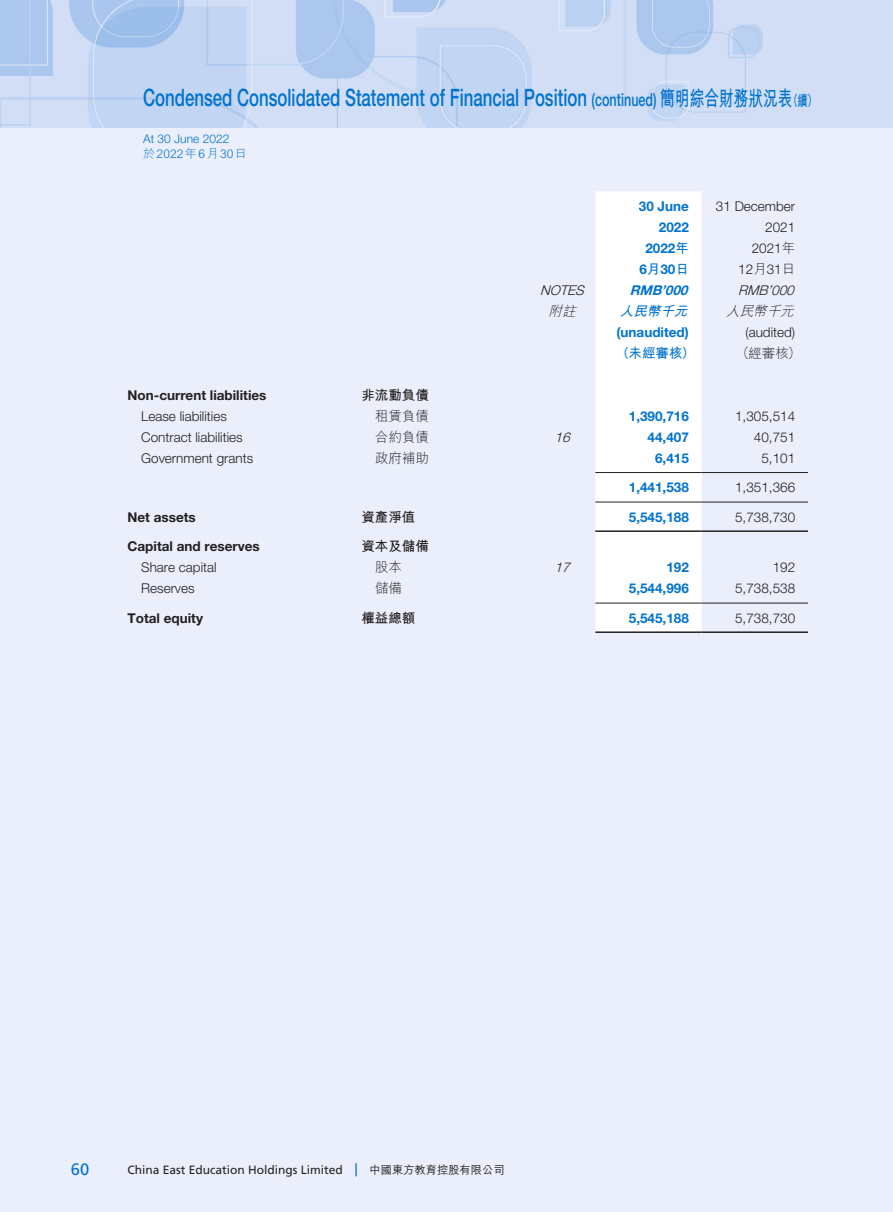
<style>
.page{position:relative;width:893px;height:1212px;background:#fff}
.page>*{position:absolute;margin:0;border:0;box-sizing:border-box;transform-origin:0 0}
.t1{font:500 24px "Helvetica Neue LT Std";color:#0073ce;scale:.7 1}
.t2{font:16.5px "Frutiger LT Std";color:#0073ce}
.t3{font:300 13.5px/21px "Helvetica Neue LT Std";color:#231f20;text-align:right}
.t4{font:700 13.5px/21px "Helvetica Neue LT Std";color:#0073ce;text-align:right}
.t5{font:700 13.5px "Helvetica Neue LT Std";color:#231f20}
.t6{font:300 13.5px "M Hei HK";color:#231f20}
.t7{font:700 13.5px "M Hei HK";color:#231f20}
.t8{font:italic 300 13.5px "Helvetica Neue LT Std";color:#231f20}
.t9{font:italic 700 13.5px "Helvetica Neue LT Std";color:#0073ce}
.t10{font:italic 300 13.5px "M Hei HK";color:#231f20}
.t11{font:700 13.5px "M Hei HK";color:#0073ce}
.t12{font:italic 700 13.5px "M Hei HK";color:#0073ce}
.t13{font:12px "Frutiger LT Std";color:#231f20}
.t14{font:300 12px "Helvetica Neue LT Std";color:#0073ce}
.t15{font:300 12px "M Hei HK";letter-spacing:.125em;color:#0073ce}
.s1{font-size:18px}
.s2{font-family:"M Hei HK";font-weight:700;font-size:21px}
.s3{font-family:"M Hei HK";font-weight:700;font-size:15px}
.s4{font-family:"M Hei HK"}
.s5{font-family:"M Hei HK";font-weight:500;font-size:11.25px}
</style>
<div class="page">
<div style="left:0;top:118px;width:893px;height:1094px;background:#ebeffb"></div>
<img style="left:0;top:0;width:893px;height:128px">
<svg style="left:355px;top:1163px;width:2px;height:13px"></svg>
<div style="left:595px;top:191px;width:107px;height:440px;background:#fff"></div>
<hr style="left:595px;top:472px;width:107px;height:1px;background:#231f20">
<hr style="left:702px;top:472px;width:106px;height:1px;background:#231f20">
<hr style="left:595px;top:502px;width:107px;height:1px;background:#231f20">
<hr style="left:702px;top:502px;width:106px;height:1px;background:#231f20">
<hr style="left:595px;top:530px;width:107px;height:2px;background:#231f20">
<hr style="left:702px;top:530px;width:106px;height:2px;background:#231f20">
<hr style="left:595px;top:603px;width:107px;height:1px;background:#231f20">
<hr style="left:702px;top:603px;width:106px;height:1px;background:#231f20">
<hr style="left:595px;top:631px;width:107px;height:2px;background:#231f20">
<hr style="left:702px;top:631px;width:106px;height:2px;background:#231f20">
<h1 class="t1" style="left:143px;top:84px;width:965px">Condensed Consolidated Statement of Financial Position <span class="s1">(continued)</span> <span class="s2">簡明綜合財務狀況表</span><span class="s3">（續）</span></h1>
<p class="t14" style="left:143px;top:131px;width:88px">At 30 June 2022</p>
<p class="t15" style="left:143px;top:145px;width:105px">於2022年6月30日</p>
<p class="t4" style="left:639px;top:195px;width:52px">30 June<br>2022</p>
<p class="t3" style="left:716px;top:195px;width:81px">31 December<br>2021</p>
<p class="t4" style="left:639px;top:237px;width:51px;text-align:center">2022<span class="s4">年<br></span>6<span class="s4">月</span>30<span class="s4">日</span></p>
<p class="t3" style="left:738px;top:237px;width:59px">2021<span class="s4">年<br></span>12<span class="s4">月</span>31<span class="s4">日</span></p>
<p class="t8" style="left:540px;top:282px;width:49px">NOTES</p>
<p class="t9" style="left:630px;top:281px;width:64px">RMB’000</p>
<p class="t8" style="left:738px;top:282px;width:61px">RMB’000</p>
<p class="t10" style="left:548px;top:301px;width:33px">附註</p>
<p class="t12" style="left:620px;top:301px;width:74px">人民幣千元</p>
<p class="t10" style="left:726px;top:301px;width:74px">人民幣千元</p>
<p class="t4" style="left:617px;top:321px;width:74px">(unaudited)</p>
<p class="t3" style="left:745px;top:321px;width:51px">(audited)</p>
<p class="t11" style="left:616px;top:343px;width:80px">（未經審核）</p>
<p class="t6" style="left:736px;top:343px;width:67px">（經審核）</p>
<p class="t5" style="left:128px;top:386px;width:140px">Non-current liabilities</p>
<p class="t7" style="left:361px;top:385px;width:69px">非流動負債</p>
<p class="t3" style="left:141px;top:405px;width:87px">Lease liabilities</p>
<p class="t6" style="left:375px;top:406px;width:56px">租賃負債</p>
<p class="t4" style="left:629px;top:405px;width:62px">1,390,716</p>
<p class="t3" style="left:735px;top:405px;width:62px">1,305,514</p>
<p class="t3" style="left:141px;top:426px;width:103px">Contract liabilities</p>
<p class="t6" style="left:375px;top:427px;width:56px">合約負債</p>
<p class="t8" style="left:554px;top:429px;width:21px">16</p>
<p class="t4" style="left:648px;top:426px;width:43px">44,407</p>
<p class="t3" style="left:754px;top:426px;width:43px">40,751</p>
<p class="t3" style="left:141px;top:447px;width:114px">Government grants</p>
<p class="t6" style="left:375px;top:448px;width:55px">政府補助</p>
<p class="t4" style="left:655px;top:447px;width:35px">6,415</p>
<p class="t3" style="left:761px;top:447px;width:35px">5,101</p>
<p class="t4" style="left:629px;top:477px;width:62px">1,441,538</p>
<p class="t3" style="left:735px;top:477px;width:62px">1,351,366</p>
<p class="t5" style="left:128px;top:508px;width:70px">Net assets</p>
<p class="t7" style="left:361px;top:507px;width:55px">資產淨值</p>
<p class="t4" style="left:629px;top:506px;width:62px">5,545,188</p>
<p class="t3" style="left:735px;top:506px;width:62px">5,738,730</p>
<p class="t5" style="left:128px;top:538px;width:134px">Capital and reserves</p>
<p class="t7" style="left:361px;top:536px;width:69px">資本及儲備</p>
<p class="t3" style="left:141px;top:557px;width:77px">Share capital</p>
<p class="t6" style="left:375px;top:558px;width:28px">股本</p>
<p class="t8" style="left:554px;top:559px;width:21px">17</p>
<p class="t4" style="left:666px;top:557px;width:24px">192</p>
<p class="t3" style="left:773px;top:557px;width:24px">192</p>
<p class="t3" style="left:141px;top:578px;width:55px">Reserves</p>
<p class="t6" style="left:375px;top:579px;width:28px">儲備</p>
<p class="t4" style="left:629px;top:578px;width:62px">5,544,996</p>
<p class="t3" style="left:735px;top:578px;width:62px">5,738,538</p>
<p class="t5" style="left:128px;top:609px;width:77px">Total equity</p>
<p class="t7" style="left:361px;top:608px;width:55px">權益總額</p>
<p class="t4" style="left:629px;top:607px;width:62px">5,545,188</p>
<p class="t3" style="left:735px;top:607px;width:62px">5,738,730</p>
<p class="t2" style="left:71px;top:1159px;width:20px">60</p>
<p class="t13" style="left:128px;top:1162px;width:379px">China East Education Holdings Limited <span class="s5">中國東方教育控股有限公司</span></p>
</div>
